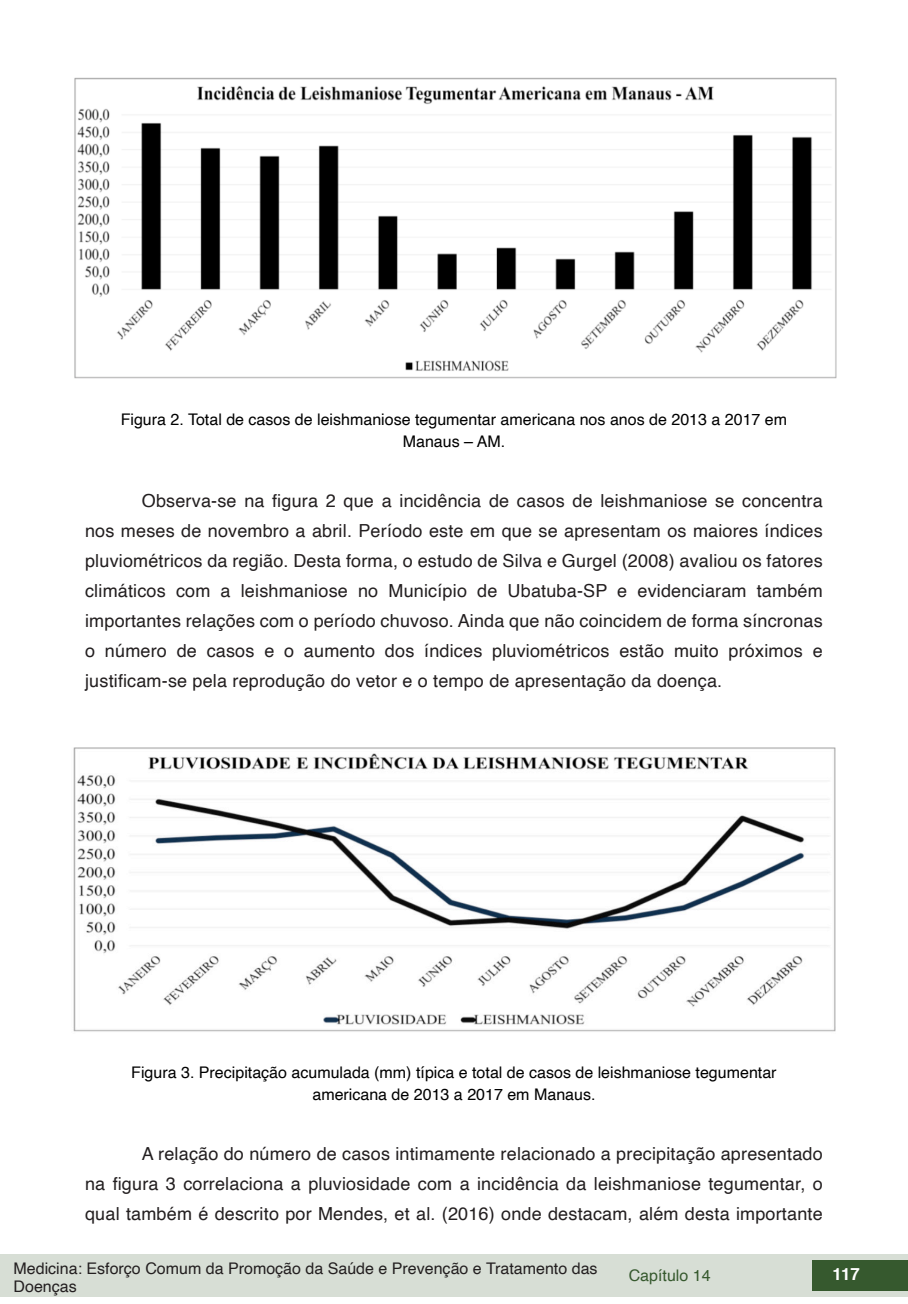
<style>
.page{position:relative;width:908px;height:1304px;background:#fff}
.page>*{position:absolute;margin:0;border:0;box-sizing:border-box;transform-origin:0 0}
.txt{font:18px/30px "Helvetica";letter-spacing:.01em;color:#231f20;text-align:justify}
.t1{font:700 16.8px "Helvetica";color:#fff}
.info_tab_graf_imag{font:16px/22px "Helvetica";color:#000;text-align:center}
.t2{font:16px/18.2px "Helvetica";color:#231f20}
.t3{font:16px "Helvetica";color:#36592e}
</style>
<div class="page">
<div style="left:0;top:1254px;width:906px;height:43px;background:#d7ded5"></div>
<div style="left:812px;top:1261px;width:95px;height:30px;background:#36592e"></div>
<img style="left:74px;top:77px;width:762px;height:302px">
<img style="left:73px;top:747px;width:763px;height:285px">
<p class="info_tab_graf_imag" style="left:121px;top:409px;width:667px">Figura 2. Total de casos de leishmaniose tegumentar americana nos anos de 2013 a 2017 em<br>Manaus – AM.</p>
<p class="txt" style="left:85px;top:487px;width:738px;text-indent:57px">Observa-se na figura 2 que a incidência de casos de leishmaniose se concentra nos meses de novembro a abril. Período este em que se apresentam os maiores índices pluviométricos da região. Desta forma, o estudo de Silva e Gurgel (2008) avaliou os fatores climáticos com a leishmaniose no Município de Ubatuba-SP e evidenciaram também importantes relações com o período chuvoso. Ainda que não coincidem de forma síncronas o número de casos e o aumento dos índices pluviométricos estão muito próximos e justificam-se pela reprodução do vetor e o tempo de apresentação da doença.</p>
<p class="info_tab_graf_imag" style="left:131px;top:1062px;width:646px">Figura 3. Precipitação acumulada (mm) típica e total de casos de leishmaniose tegumentar americana de 2013 a 2017 em Manaus.</p>
<p class="txt" style="left:85px;top:1139px;width:738px;text-indent:57px">A relação do número de casos intimamente relacionado a precipitação apresentado na figura 3 correlaciona a pluviosidade com a incidência da leishmaniose tegumentar, o qual também é descrito por Mendes, et al. (2016) onde destacam, além desta importante</p>
<p class="t2" style="left:14px;top:1260px;width:585px">Medicina: Esforço Comum da Promoção da Saúde e Prevenção e Tratamento das<br>Doenças</p>
<p class="t3" style="left:628px;top:1263px;width:83px">Capítulo 14</p>
<p class="t1" style="left:832px;top:1261px;width:29px">117</p>
</div>
